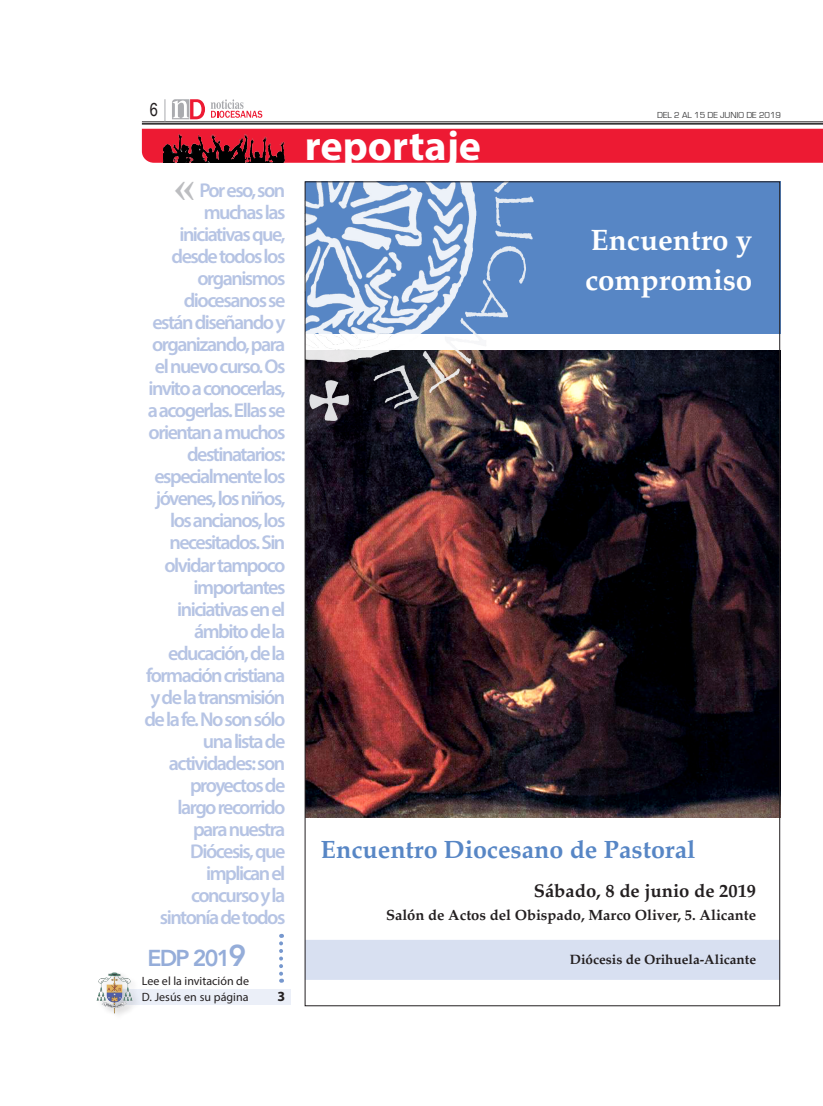
<style>
.page{position:relative;width:823px;height:1106px;background:#fff}
.page>*{position:absolute;margin:0;border:0;box-sizing:border-box;transform-origin:0 0}
.t1{font:700 42px "Myriad Pro";color:#fff}
.parrafo2{font:700 40px "Times New Roman";color:#bcbdc0}
.t2{font:700 29.5px/40.5px "Palatino";color:#fff}
.t3{font:700 25px "Palatino";color:#5786c5}
.parrafo2-2{font:800 23px "Avenir";letter-spacing:-.075em;color:#95add9}
.parrafo2-3{font:600 20px/22px "Myriad Pro";letter-spacing:-.075em;color:#b6c4e4;text-align:right}
.t4{font:700 18.4px "Palatino";color:#231f20}
.t5{font:18px "Arial Narrow";color:#231f20}
.t6{font:700 14.7px "Palatino";color:#231f20}
.parrafo1{font:700 14px "Myriad Pro";color:#231f20}
.t7{font:700 13.5px "Palatino";color:#231f20}
.parrafo1-2{font:12px "Myriad Pro";color:#231f20}
.t8{font:9px "Eurostile";color:#3e3e3f}
.s1{font-size:30px}
</style>
<div class="page">
<hr style="left:142px;top:122px;width:680px;height:1px;background:#231f20">
<hr style="left:142px;top:123px;width:680px;height:2px;background:#231f20">
<svg style="left:172px;top:99px;width:90px;height:20px"></svg>
<svg style="left:164px;top:99px;width:1px;height:22px"></svg>
<div style="left:142px;top:129px;width:680px;height:34px;background:#ed1a33"></div>
<img style="left:164px;top:132px;width:120px;height:31px">
<div style="left:304px;top:181px;width:475px;height:153px;background:#5786c5"></div>
<div style="left:304px;top:939px;width:475px;height:40px;background:#d8e0f1"></div>
<img style="left:306px;top:350px;width:471px;height:467px">
<img style="left:306px;top:183px;width:227px;height:237px">
<div style="left:114px;top:989px;width:177px;height:15px;background:#ebeff8"></div>
<div style="left:96px;top:971px;width:45px;height:51px;background:#231f20;opacity:.2"></div>
<img style="left:96px;top:972px;width:36px;height:41px">
<svg style="left:279px;top:943px;width:4px;height:39px"></svg>
<p class="t5" style="left:150px;top:97px;width:10px">6</p>
<p class="t8" style="left:657px;top:110px;width:125px">DEL 2 AL 15 DE JUNIO DE 2019</p>
<p class="t1" style="left:304px;top:118px;width:178px">reportaje</p>
<p class="parrafo2" style="left:174px;top:159px;width:21px">«</p>
<p class="parrafo2-3" style="left:199px;top:179px;width:87px">Por eso, son</p>
<p class="parrafo2-3" style="left:204px;top:201px;width:83px">muchas las</p>
<p class="parrafo2-3" style="left:179px;top:223px;width:107px">iniciativas que,</p>
<p class="parrafo2-3" style="left:171px;top:245px;width:115px">desde todos los organismos</p>
<p class="parrafo2-3" style="left:184px;top:289px;width:103px">diocesanos se</p>
<p class="parrafo2-3" style="left:152px;top:311px;width:134px">están diseñando y</p>
<p class="parrafo2-3" style="left:147px;top:333px;width:139px">organizando, para el nuevo curso. Os invito a conocerlas, a acogerlas. Ellas se orientan a muchos destinatarios:</p>
<p class="parrafo2-3" style="left:154px;top:465px;width:132px">especialmente los jóvenes, los niños, los ancianos, los necesitados. Sin olvidar tampoco importantes</p>
<p class="parrafo2-3" style="left:177px;top:597px;width:110px">iniciativas en el</p>
<p class="parrafo2-3" style="left:194px;top:619px;width:93px">ámbito de la</p>
<p class="parrafo2-3" style="left:144px;top:641px;width:142px">educación, de la formación cristiana y de la transmisión de la fe. No son sólo una lista de</p>
<p class="parrafo2-3" style="left:169px;top:751px;width:118px">actividades: son proyectos de</p>
<p class="parrafo2-3" style="left:177px;top:795px;width:109px">largo recorrido</p>
<p class="parrafo2-3" style="left:193px;top:817px;width:94px">para nuestra</p>
<p class="parrafo2-3" style="left:190px;top:839px;width:97px">Diócesis, que</p>
<p class="parrafo2-3" style="left:206px;top:861px;width:81px">implican el</p>
<p class="parrafo2-3" style="left:191px;top:883px;width:96px">concurso y la</p>
<p class="parrafo2-3" style="left:160px;top:905px;width:127px">sintonía de todos</p>
<p class="parrafo2-2" style="left:147px;top:940px;width:100px">EDP 201<span class="s1">9</span></p>
<p class="parrafo1-2" style="left:142px;top:973px;width:109px">Lee el la invitación de</p>
<p class="parrafo1-2" style="left:142px;top:989px;width:108px">D. Jesús en su página</p>
<p class="parrafo1" style="left:277px;top:987px;width:9px">3</p>
<p class="t2" style="left:584px;top:219px;width:169px">Encuentro y compromiso</p>
<p class="t3" style="left:320px;top:827px;width:376px">Encuentro Diocesano de Pastoral</p>
<p class="t4" style="left:533px;top:875px;width:224px">Sábado, 8 de junio de 2019</p>
<p class="t6" style="left:386px;top:902px;width:371px">Salón de Actos del Obispado, Marco Oliver, 5. Alicante</p>
<p class="t7" style="left:569px;top:948px;width:188px">Diócesis de Orihuela-Alicante</p>
</div>
